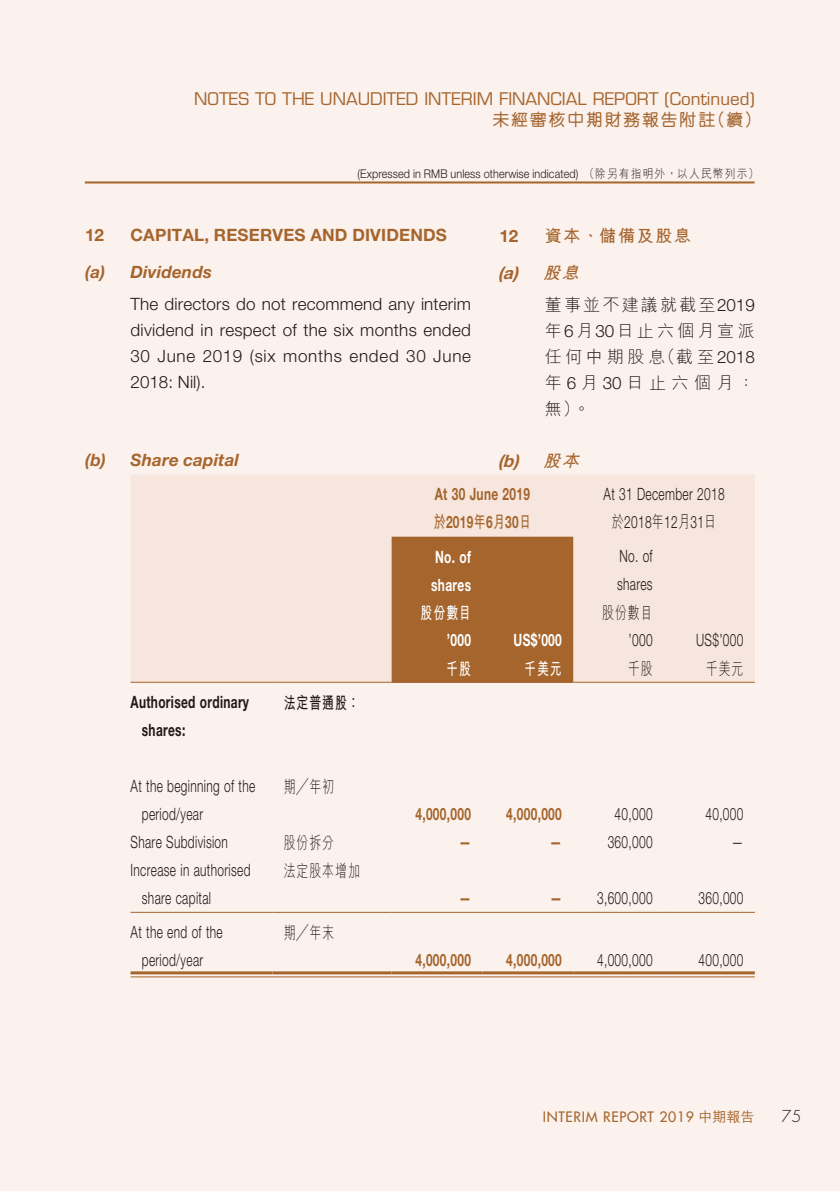
<style>
.page{position:relative;width:840px;height:1191px;background:#fff}
.page>*{position:absolute;margin:0;border:0;box-sizing:border-box;transform-origin:0 0}
.t1{font:300 17px/28px "Helvetica Neue LT Std";letter-spacing:.03em;color:#231916;scale:.7 1}
.t2{font:300 17px/26px "Helvetica Neue LT Std";letter-spacing:.03em;color:#231916;text-align:justify}
.t3{font:700 17px "Helvetica Neue LT Std";letter-spacing:.03em;color:#a5652d;scale:.7 1}
.t4{font:17px "Eurostile LT Std";color:#a5652d}
.t5{font:300 17px/26px "M Hei HK";letter-spacing:.13em;color:#231916;text-align:justify}
.t6{font:700 17px "Helvetica Neue LT Std";letter-spacing:.01em;color:#a5652d}
.t7{font:italic 700 17px "Helvetica Neue LT Std";letter-spacing:.01em;color:#a5652d}
.t8{font:300 17px "M Hei HK";letter-spacing:.13em;color:#231916;scale:.7 1}
.t9{font:700 17px/28px "Helvetica Neue LT Std";letter-spacing:.03em;color:#231916;scale:.7 1}
.t10{font:700 17px/28px "Helvetica Neue LT Std";letter-spacing:.03em;color:#fff;scale:.7 1}
.t11{font:500 17px "M Yuen HK";letter-spacing:.1em;color:#a5652d}
.t12{font:italic 700 17px "Helvetica Neue LT Std";color:#a5652d}
.t13{font:700 17px "M Hei HK";letter-spacing:.08em;color:#fff;scale:.7 1}
.t14{font:700 17px "M Hei HK";letter-spacing:.1em;color:#a5652d}
.t15{font:700 17px "M Hei HK";letter-spacing:.08em;color:#231916;scale:.7 1}
.t16{font:700 17px "Helvetica Neue LT Std";letter-spacing:.03em;color:#a5652d}
.t17{font:300 16px "Futura Std";color:#231916}
.t18{font:500 14px "Futura Std";letter-spacing:.05em;color:#a5652d}
.t19{font:300 12px "Helvetica Neue LT Std";letter-spacing:.01em;color:#231916;scale:.9 1}
.s1{font-family:"M Hei HK"}
.s2{font-family:"Helvetica Neue LT Std"}
.s3{font-weight:700;color:#a5652d}
</style>
<div class="page">
<div style="left:0;top:0;width:839px;height:1191px;background:#fbf1ed"></div>
<hr style="left:85px;top:181px;width:669px;height:2px;background:#a5652d">
<div style="left:131px;top:475px;width:623px;height:206px;background:#f6e6dd"></div>
<div style="left:391px;top:536px;width:182px;height:145px;background:#a5652d"></div>
<hr style="left:130px;top:681px;width:142px;height:1px;background:#a5652d">
<hr style="left:272px;top:681px;width:119px;height:1px;background:#a5652d">
<hr style="left:391px;top:681px;width:91px;height:1px;background:#a5652d">
<hr style="left:482px;top:681px;width:91px;height:1px;background:#a5652d">
<hr style="left:573px;top:681px;width:90px;height:1px;background:#a5652d">
<hr style="left:663px;top:681px;width:91px;height:1px;background:#a5652d">
<hr style="left:130px;top:912px;width:142px;height:1px;background:#a5652d">
<hr style="left:272px;top:912px;width:119px;height:1px;background:#a5652d">
<hr style="left:391px;top:912px;width:91px;height:1px;background:#a5652d">
<hr style="left:482px;top:912px;width:91px;height:1px;background:#a5652d">
<hr style="left:573px;top:912px;width:90px;height:1px;background:#a5652d">
<hr style="left:663px;top:912px;width:91px;height:1px;background:#a5652d">
<hr style="left:130px;top:971px;width:142px;height:3px;background:#a5652d">
<hr style="left:130px;top:976px;width:142px;height:1px;background:#a5652d">
<hr style="left:272px;top:971px;width:119px;height:3px;background:#a5652d">
<hr style="left:272px;top:976px;width:119px;height:1px;background:#a5652d">
<hr style="left:391px;top:971px;width:91px;height:3px;background:#a5652d">
<hr style="left:391px;top:976px;width:91px;height:1px;background:#a5652d">
<hr style="left:482px;top:971px;width:91px;height:3px;background:#a5652d">
<hr style="left:482px;top:976px;width:91px;height:1px;background:#a5652d">
<hr style="left:573px;top:971px;width:90px;height:3px;background:#a5652d">
<hr style="left:573px;top:976px;width:90px;height:1px;background:#a5652d">
<hr style="left:663px;top:971px;width:91px;height:3px;background:#a5652d">
<hr style="left:663px;top:976px;width:91px;height:1px;background:#a5652d">
<p class="t4" style="left:194px;top:88px;width:561px">NOTES TO THE UNAUDITED INTERIM FINANCIAL REPORT (Continued)</p>
<p class="t11" style="left:492px;top:111px;width:270px">未經審核中期財務報告附註（續）</p>
<p class="t19" style="left:357px;top:167px;width:447px">(Expressed in RMB unless otherwise indicated) <span class="s1">（除另有指明外，以人民幣列示）</span></p>
<p class="t16" style="left:85px;top:224px;width:20px">12</p>
<p class="t6" style="left:130px;top:224px;width:318px">CAPITAL, RESERVES AND DIVIDENDS</p>
<p class="t7" style="left:85px;top:262px;width:128px">(a) Dividends</p>
<p class="t2" style="left:130px;top:290px;width:342px">The directors do not recommend any interim dividend in respect of the six months ended 30 June 2019 (six months ended 30 June 2018: Nil).</p>
<p class="t7" style="left:85px;top:449px;width:155px">(b) Share capital</p>
<p class="t16" style="left:499px;top:225px;width:20px">12</p>
<p class="t14" style="left:544px;top:223px;width:148px">資本、儲備及股息</p>
<p class="t12" style="left:497px;top:263px;width:88px">(a) <span class="s1">股息</span></p>
<p class="t5" style="left:544px;top:291px;width:211px">董事並不建議就截至<span class="s2">2019</span>年<span class="s2">6</span>月<span class="s2">30</span>日止六個月宣派任何中期股息（截至<span class="s2">2018</span>年<span class="s2">6</span>月<span class="s2">30</span>日止六個月：無）。</p>
<p class="t12" style="left:497px;top:450px;width:88px">(b) <span class="s1">股本</span></p>
<p class="t9" style="left:142px;top:687px;width:155px;text-indent:-11px">Authorised ordinary shares:</p>
<p class="t15" style="left:283px;top:690px;width:109px">法定普通股：</p>
<p class="t1" style="left:142px;top:771px;width:163px;text-indent:-11px">At the beginning of the period/year</p>
<p class="t8" style="left:283px;top:777px;width:73px">期╱年初</p>
<p class="t3" style="left:434px;top:483px;width:137px">At 30 June 2019</p>
<p class="t1" style="left:603px;top:479px;width:174px">At 31 December 2018</p>
<p class="t3" style="left:433px;top:512px;width:140px"><span class="s1">於</span>2019<span class="s1">年</span>6<span class="s1">月</span>30<span class="s1">日</span></p>
<p class="t1" style="left:611px;top:508px;width:150px"><span class="s1">於</span>2018<span class="s1">年</span>12<span class="s1">月</span>31<span class="s1">日</span></p>
<p class="t10" style="left:431px;top:542px;width:58px">No. of shares</p>
<p class="t1" style="left:616px;top:541px;width:52px">No. of shares</p>
<p class="t13" style="left:420px;top:600px;width:73px">股份數目</p>
<p class="t8" style="left:602px;top:603px;width:73px">股份數目</p>
<p class="t10" style="left:446px;top:625px;width:36px">’000</p>
<p class="t10" style="left:513px;top:625px;width:71px">US$’000</p>
<p class="t1" style="left:628px;top:625px;width:36px">’000</p>
<p class="t1" style="left:695px;top:625px;width:69px">US$’000</p>
<p class="t13" style="left:446px;top:656px;width:37px">千股</p>
<p class="t13" style="left:524px;top:656px;width:55px">千美元</p>
<p class="t8" style="left:627px;top:659px;width:37px">千股</p>
<p class="t8" style="left:705px;top:659px;width:55px">千美元</p>
<p class="t3" style="left:415px;top:803px;width:81px">4,000,000</p>
<p class="t3" style="left:506px;top:803px;width:81px">4,000,000</p>
<p class="t1" style="left:614px;top:799px;width:56px">40,000</p>
<p class="t1" style="left:705px;top:799px;width:56px">40,000</p>
<p class="t1" style="left:130px;top:827px;width:141px">Share Subdivision</p>
<p class="t8" style="left:283px;top:833px;width:73px">股份拆分</p>
<p class="t3" style="left:459px;top:831px;width:18px">—</p>
<p class="t3" style="left:549px;top:831px;width:19px">—</p>
<p class="t1" style="left:607px;top:827px;width:66px">360,000</p>
<p class="t1" style="left:731px;top:827px;width:19px">—</p>
<p class="t1" style="left:142px;top:855px;width:157px;text-indent:-11px">Increase in authorised share capital</p>
<p class="t8" style="left:283px;top:861px;width:110px">法定股本增加</p>
<p class="t3" style="left:459px;top:887px;width:18px">—</p>
<p class="t1" style="left:549px;top:883px;width:148px"><span class="s3">—</span> 3,600,000</p>
<p class="t1" style="left:698px;top:883px;width:66px">360,000</p>
<p class="t1" style="left:130px;top:917px;width:133px;text-align:center">At the end of the period/year</p>
<p class="t8" style="left:283px;top:923px;width:73px">期╱年末</p>
<p class="t3" style="left:415px;top:949px;width:81px">4,000,000</p>
<p class="t3" style="left:506px;top:949px;width:81px">4,000,000</p>
<p class="t1" style="left:596px;top:945px;width:81px">4,000,000</p>
<p class="t1" style="left:698px;top:945px;width:66px">400,000</p>
<p class="t18" style="left:542px;top:1107px;width:213px">INTERIM REPORT 2019 <span class="s1">中期報告</span></p>
<p class="t17" style="left:781px;top:1106px;width:21px">75</p>
</div>
